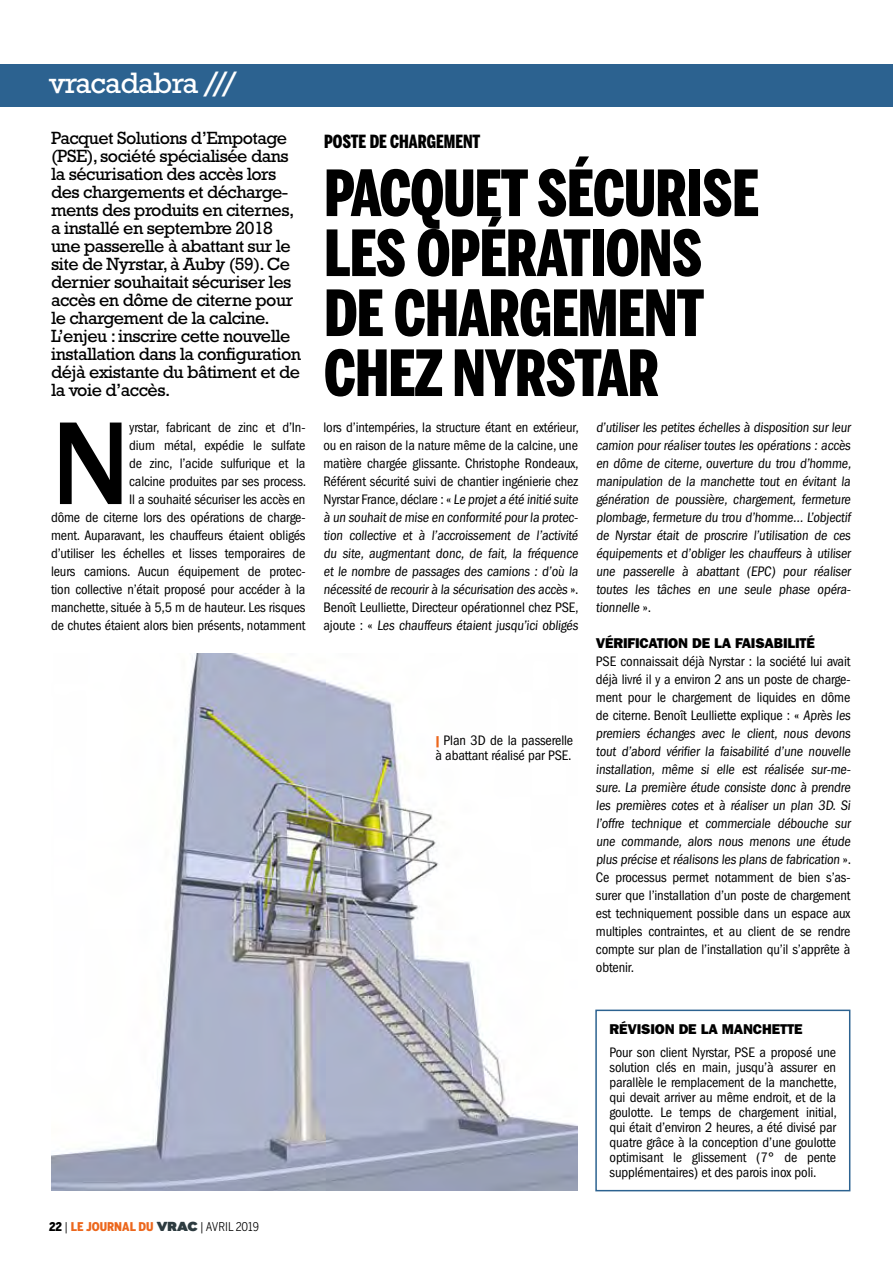
<style>
.page{position:relative;width:893px;height:1263px;background:#fff}
.page>*{position:absolute;margin:0;border:0;box-sizing:border-box;transform-origin:0 0}
.t1{font:500 122.25px "ITC Franklin Gothic Std";color:#000}
.t2{font:900 63px/60px "Benton Sans Comp";letter-spacing:-.01em;color:#000}
.t3{font:30px "Rockwell Std";letter-spacing:-.03em;color:#fff}
.t4{font:18px/18px "Rockwell Std";letter-spacing:-.03em;color:#000}
.t5{font:900 18px "Benton Sans Comp";color:#000}
.t6{font:condensed 14.25px/18px "ITC Franklin Gothic Std";letter-spacing:-.01em;color:#000}
.t7{font:14.25px "ITC Franklin Gothic Std Hvy";letter-spacing:-.01em;color:#000}
.t8{font:12px "Benton Sans Cond";color:#000}
.s1{font-size:36px}
.s2{font-family:"Benton Sans Cond";font-weight:900;font-stretch:normal;font-size:12px;color:#ec671d}
.s3{font-weight:900}
.s4{font-weight:900;color:#ec671d}
.s5{font-family:"Migrena Grotesque";font-weight:900;font-size:15px;color:#2d3b40}
</style>
<div class="page">
<img style="left:51px;top:653px;width:527px;height:538px">
<div style="left:595px;top:1009px;width:255px;height:182px;border:2px solid #2c6290"></div>
<div style="left:0;top:64px;width:893px;height:43px;background:#2c6290"></div>
<h3 class="t3" style="left:49px;top:66px;width:190px">vracadabra <span class="s1">///</span></h3>
<p class="t4" style="left:51px;top:129px;width:252px">Pacquet Solutions d’Empotage (PSE), société spécialisée dans la sécurisation des accès lors des chargements et décharge&shy;ments des produits en citernes, a installé en septembre 2018 une passerelle à abattant sur le site de Nyrstar, à Auby (59). Ce dernier souhaitait sécuriser les accès en dôme de citerne pour le chargement de la calcine.<br>L’enjeu : inscrire cette nouvelle installation dans la configuration déjà existante du bâtiment et de la voie d’accès.</p>
<h1 class="t1" style="left:51px;top:395px;width:81px">N</h1>
<p class="t5" style="left:324px;top:130px;width:158px">POSTE DE CHARGEMENT</p>
<h2 class="t2" style="left:324px;top:163px;width:436px">PACQUET SÉCURISE<br>LES OPÉRATIONS<br>DE CHARGEMENT<br>CHEZ NYRSTAR</h2>
<p class="t6" style="left:51px;top:418px;width:257px;text-align:right">yrstar, fabricant de zinc et d’In-<br>dium métal, expédie le sulfate<br>de zinc, l’acide sulfurique et la<br>calcine produites par ses process.<br>Il a souhaité sécuriser les accès en<br>dôme de citerne lors des opérations de charge&shy;ment. Auparavant, les chauffeurs étaient obligés d’utiliser les échelles et lisses temporaires de leurs camions. Aucun équipement de protec&shy;tion collective n’était proposé pour accéder à la manchette, située à 5,5 m de hauteur. Les risques de chutes étaient alors bien présents, notamment</p>
<p class="t6" style="left:323px;top:418px;width:258px">lors d’intempéries, la structure étant en extérieur, ou en raison de la nature même de la calcine, une matière chargée glissante. Christophe Rondeaux, Référent sécurité suivi de chantier ingénierie chez Nyrstar France, déclare : « Le projet a été initié suite à un souhait de mise en conformité pour la protec&shy;tion collective et à l’accroissement de l’activité du site, augmentant donc, de fait, la fréquence et le nombre de passages des camions : d’où la nécessité de recourir à la sécurisation des accès ».<br>Benoît Leulliette, Directeur opérationnel chez PSE, ajoute : « Les chauffeurs étaient jusqu’ici obligés</p>
<p class="t6" style="left:596px;top:418px;width:258px">d’utiliser les petites échelles à disposition sur leur camion pour réaliser toutes les opérations : accès en dôme de citerne, ouverture du trou d’homme, manipulation de la manchette tout en évitant la génération de poussière, chargement, fermeture plombage, fermeture du trou d’homme… L’objectif de Nyrstar était de proscrire l’utilisation de ces équipements et d’obliger les chauffeurs à utiliser une passerelle à abattant (EPC) pour réaliser toutes les tâches en une seule phase opéra&shy;tionnelle ».</p>
<p class="t7" style="left:596px;top:635px;width:221px">VÉRIFICATION DE LA FAISABILITÉ</p>
<p class="t6" style="left:596px;top:652px;width:258px">PSE connaissait déjà Nyrstar : la société lui avait déjà livré il y a environ 2 ans un poste de charge&shy;ment pour le chargement de liquides en dôme de citerne. Benoît Leulliette explique : « Après les premiers échanges avec le client, nous devons tout d’abord vérifier la faisabilité d’une nouvelle installation, même si elle est réalisée sur-me&shy;sure. La première étude consiste donc à prendre les premières cotes et à réaliser un plan 3D. Si l’offre technique et commerciale débouche sur une commande, alors nous menons une étude plus précise et réalisons les plans de fabrication ».<br>Ce processus permet notamment de bien s’as&shy;surer que l’installation d’un poste de chargement est techniquement possible dans un espace aux multiples contraintes, et au client de se rendre compte sur plan de l’installation qu’il s’apprête à obtenir.</p>
<p class="t6" style="left:435px;top:733px;width:139px;line-height:15px"><span class="s2">|</span> Plan 3D de la passerelle à abattant réalisé par PSE.</p>
<p class="t8" style="left:49px;top:1220px;width:211px"><span class="s3">22</span> | <span class="s4">LE JOURNAL DU</span> <span class="s5">VRAC</span> | AVRIL 2019</p>
<p class="t7" style="left:610px;top:1020px;width:195px">RÉVISION DE LA MANCHETTE</p>
<p class="t6" style="left:610px;top:1045px;width:229px;line-height:15px;text-align:justify">Pour son client Nyrstar, PSE a proposé une solution clés en main, jusqu’à assurer en parallèle le remplacement de la manchette, qui devait arriver au même endroit, et de la goulotte. Le temps de chargement initial, qui était d’environ 2 heures, a été divisé par quatre grâce à la conception d’une goulotte optimisant le glissement (7° de pente supplémentaires) et des parois inox poli.</p>
</div>
